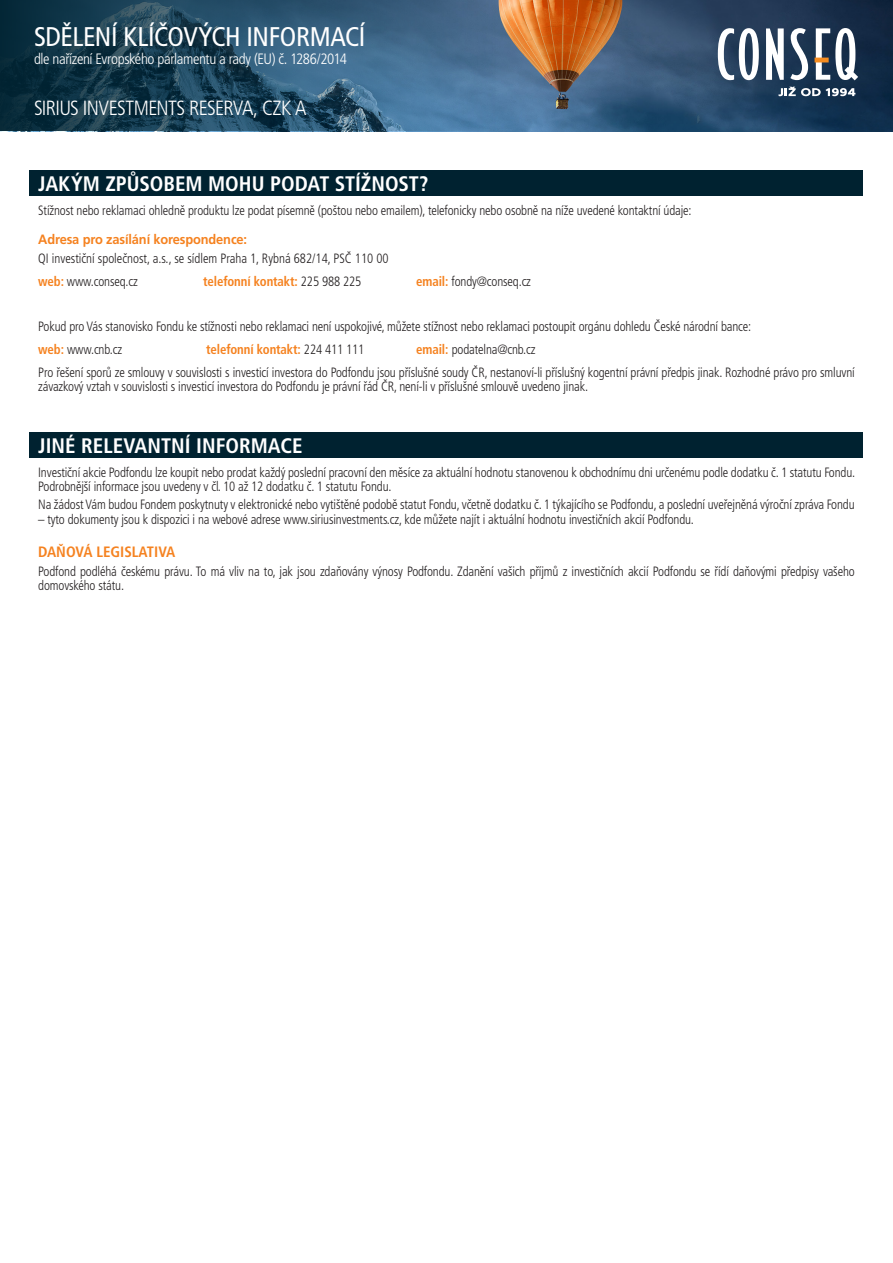
<style>
.page{position:relative;width:893px;height:1263px;background:#fff}
.page>*{position:absolute;margin:0;border:0;box-sizing:border-box;transform-origin:0 0}
.t1{font:condensed 27px "Frutiger LT Pro";letter-spacing:-.015em;color:#fff}
.t2{font:700 condensed 21px "Frutiger LT Pro";color:#fff}
.t3{font:300 condensed 20.55px "Frutiger LT Pro";letter-spacing:-.03em;color:#fff}
.t4{font:300 condensed 15px "Frutiger LT Pro";letter-spacing:-.025em;color:#fff}
.t5{font:700 condensed 15px "Frutiger LT Pro";color:#f58220}
.t6{font:300 condensed 13.5px/14.2px "Frutiger LT Pro";letter-spacing:-.01em;color:#231f20;scale:.95 1}
.t7{font:700 condensed 13.5px "Frutiger LT Pro";letter-spacing:-.01em;color:#f58220;scale:.95 1}
.t8{font:700 13.5px "Frutiger LT Pro";letter-spacing:-.01em;color:#f58220;scale:.95 1}
.s1{font-weight:700;color:#f58220}
.s2{font-weight:300;color:#231f20}
</style>
<div class="page">
<img style="left:496px;top:0;width:397px;height:131px">
<svg style="left:0;top:0;width:496px;height:131px;background:#284f68"></svg>
<svg style="left:718px;top:28px;width:41px;height:52px"></svg>
<svg style="left:766px;top:28px;width:18px;height:52px"></svg>
<svg style="left:790px;top:28px;width:18px;height:52px"></svg>
<svg style="left:816px;top:28px;width:42px;height:52px"></svg>
<hr style="left:814px;top:58px;width:15px;height:4px;background:#f68c1f">
<svg style="left:779px;top:87px;width:76px;height:9px"></svg>
<div style="left:30px;top:432px;width:833px;height:26px;background:#002230"></div>
<div style="left:30px;top:170px;width:833px;height:26px;background:#002230"></div>
<h1 class="t1" style="left:34px;top:21px;width:333px">SDĚLENÍ KLÍČOVÝCH INFORMACÍ</h1>
<p class="t4" style="left:34px;top:50px;width:314px">dle nařízení Evropského parlamentu a rady (EU) č. 1286/2014</p>
<h3 class="t3" style="left:34px;top:96px;width:274px">SIRIUS INVESTMENTS RESERVA, CZK A</h3>
<p class="t2" style="left:38px;top:171px;width:392px">JAKÝM ZPŮSOBEM MOHU PODAT STÍŽNOST?</p>
<p class="t6" style="left:38px;top:203px;width:689px">Stížnost nebo reklamaci ohledně produktu lze podat písemně (poštou nebo emailem), telefonicky nebo osobně na níže uvedené kontaktní údaje:</p>
<p class="t8" style="left:38px;top:231px;width:221px">Adresa pro zasílání korespondence:</p>
<p class="t6" style="left:38px;top:251px;width:370px">QI investiční společnost, a.s., se sídlem Praha 1, Rybná 682/14, PSČ 110 00</p>
<p class="t6" style="left:38px;top:274px;width:106px"><span class="s1">web:</span> www.conseq.cz</p>
<p class="t7" style="left:203px;top:273px;width:168px">telefonní kontakt: <span class="s2">225 988 225</span></p>
<p class="t6" style="left:416px;top:274px;width:122px"><span class="s1">email:</span> fondy@conseq.cz</p>
<p class="t6" style="left:38px;top:319px;width:752px">Pokud pro Vás stanovisko Fondu ke stížnosti nebo reklamaci není uspokojivé, můžete stížnost nebo reklamaci postoupit orgánu dohledu České národní bance:</p>
<p class="t6" style="left:38px;top:342px;width:90px"><span class="s1">web:</span> www.cnb.cz</p>
<p class="t7" style="left:206px;top:341px;width:168px">telefonní kontakt: <span class="s2">224 411 111</span></p>
<p class="t6" style="left:416px;top:342px;width:127px"><span class="s1">email:</span> podatelna@cnb.cz</p>
<p class="t6" style="left:38px;top:365px;width:861px">Pro řešení sporů ze smlouvy v souvislosti s investicí investora do Podfondu jsou příslušné soudy ČR, nestanoví-li příslušný kogentní právní předpis jinak. Rozhodné právo pro smluvní závazkový vztah v souvislosti s investicí investora do Podfondu je právní řád ČR, není-li v příslušné smlouvě uvedeno jinak.</p>
<p class="t2" style="left:38px;top:433px;width:266px">JINÉ RELEVANTNÍ INFORMACE</p>
<p class="t6" style="left:38px;top:465px;width:861px">Investiční akcie Podfondu lze koupit nebo prodat každý poslední pracovní den měsíce za aktuální hodnotu stanovenou k obchodnímu dni určenému podle dodatku č. 1 statutu Fondu.<br>Podrobnější informace jsou uvedeny v čl. 10 až 12 dodatku č. 1 statutu Fondu.</p>
<p class="t6" style="left:38px;top:498px;width:861px">Na žádost Vám budou Fondem poskytnuty v elektronické nebo vytištěné podobě statut Fondu, včetně dodatku č. 1 týkajícího se Podfondu, a poslední uveřejněná výroční zpráva Fondu</p>
<p class="t6" style="left:38px;top:512px;width:692px">– tyto dokumenty jsou k dispozici i na webové adrese www.siriusinvestments.cz, kde můžete najít i aktuální hodnotu investičních akcií Podfondu.</p>
<p class="t5" style="left:38px;top:543px;width:139px">DAŇOVÁ LEGISLATIVA</p>
<p class="t6" style="left:38px;top:564px;width:861px">Podfond podléhá českému právu. To má vliv na to, jak jsou zdaňovány výnosy Podfondu. Zdanění vašich příjmů z investičních akcií Podfondu se řídí daňovými předpisy vašeho domovského státu.</p>
</div>
